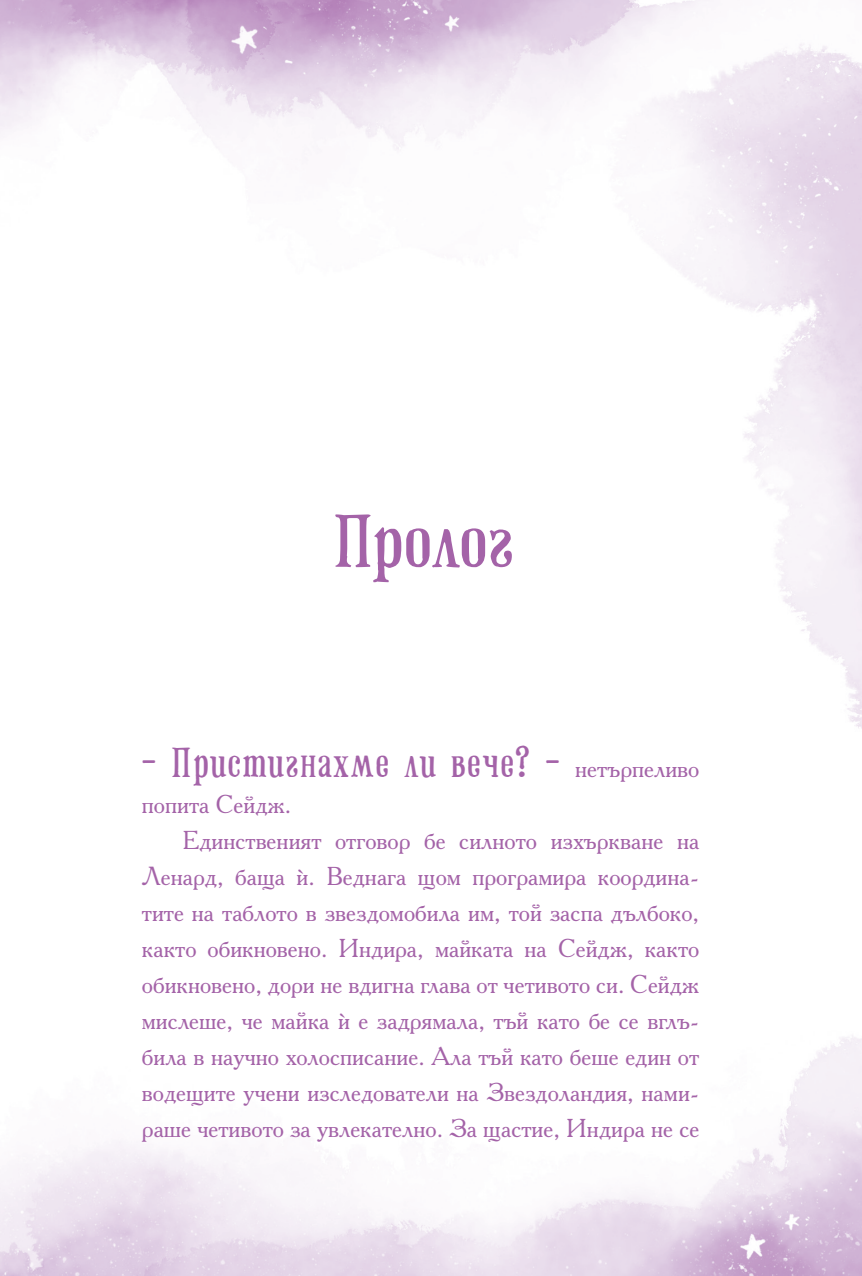
<style>
.page{position:relative;width:862px;height:1276px;background:#fff}
.page>*{position:absolute;margin:0;border:0;box-sizing:border-box;transform-origin:0 0}
.t1{font:76.5px "d Phaeton";letter-spacing:.015em;color:#a463a8}
.t2{font:42.75px "d Phaeton";letter-spacing:.04em;color:#a463a8;scale:.9 1}
.t3{font:25.88px "Academy";color:#a463a8}
.s1{font-family:"Academy";font-size:25.88px}
</style>
<div class="page">
<img style="left:0;top:0;width:861px;height:1276px">
<h1 class="t1" style="left:333px;top:496px;width:181px">Пролог</h1>
<h2 class="t2" style="left:142px;top:737px;width:620px">- Пристигнахме ли вече? - <span class="s1">нетърпеливо</span></h2>
<p class="t3" style="left:142px;top:787px;width:151px">попита Сейдж.</p>
<p class="t3" style="left:182px;top:823px;width:518px">Единственият отговор бе силното изхъркване на</p>
<p class="t3" style="left:142px;top:859px;width:558px">Ленард, баща э. Веднага щом програмира координа-</p>
<p class="t3" style="left:142px;top:895px;width:558px">тите на таблото в звездомобила им, той заспа дълбоко,</p>
<p class="t3" style="left:142px;top:931px;width:558px">както обикновено. Индира, майката на Сейдж, както</p>
<p class="t3" style="left:142px;top:967px;width:558px">обикновено, дори не вдигна глава от четивото си. Сейдж</p>
<p class="t3" style="left:142px;top:1003px;width:558px">мислеше, че майка э е задрямала, тъй като бе се вглъ-</p>
<p class="t3" style="left:142px;top:1039px;width:558px">била в научно холосписание. Ала тъй като беше един от</p>
<p class="t3" style="left:142px;top:1075px;width:558px">водещите учени изследователи на Звездоландия, нами-</p>
<p class="t3" style="left:142px;top:1111px;width:558px">раше четивото за увлекателно. За щастие, Индира не се</p>
</div>
